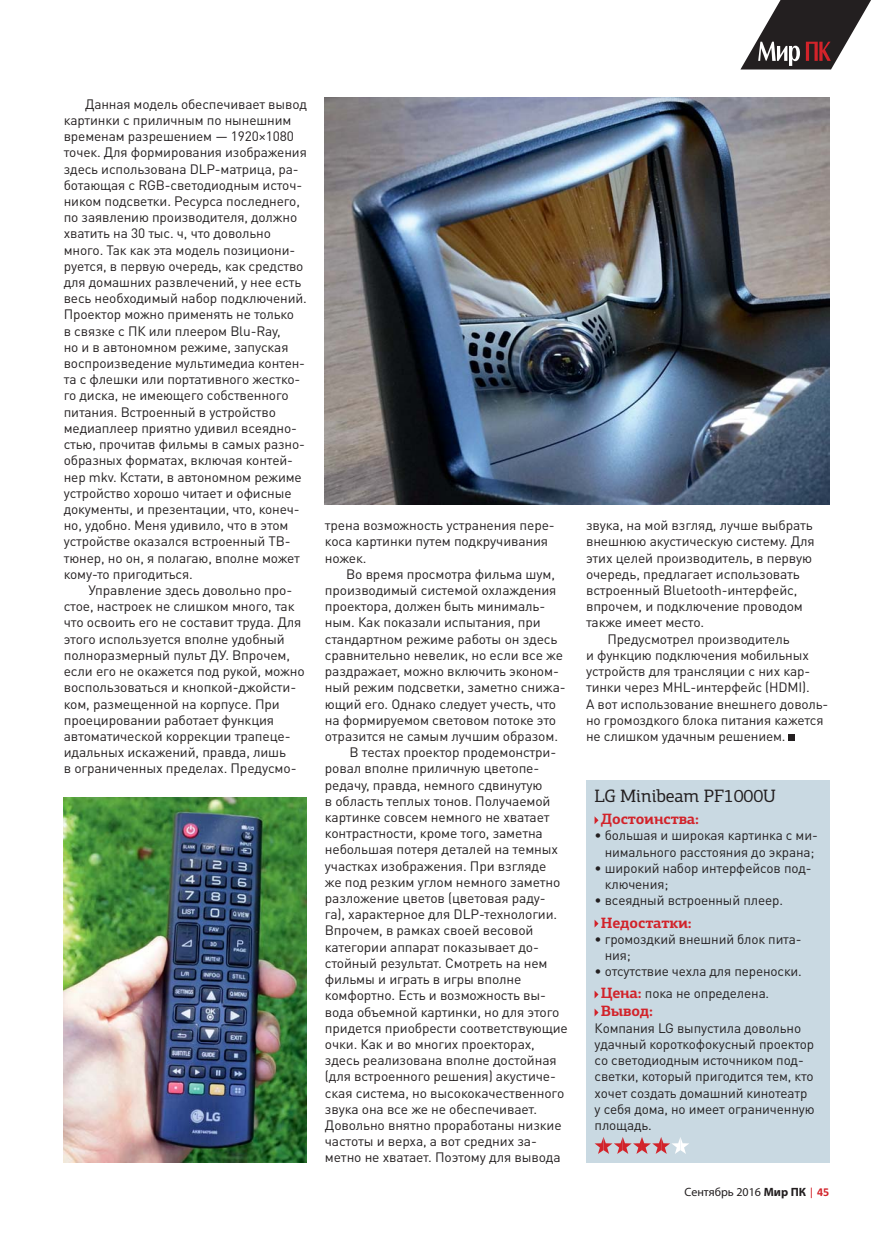
<style>
.page{position:relative;width:893px;height:1234px;background:#fff}
.page>*{position:absolute;margin:0;border:0;box-sizing:border-box;transform-origin:0 0}
.t1{font:18px "PF Agora Slab Pro";letter-spacing:-.01em;color:#231f20}
.t2{font:700 15px "PF Agora Slab Pro";letter-spacing:-.01em;color:#d2232a}
.t3{font:13.5px/16.2px "DIN Pro";letter-spacing:-.01em;color:#231f20}
.t4{font:12px "Myriad Pro";color:#231f20}
.s1{font-family:"PF Agora Slab Pro";font-weight:700;font-size:15px;color:#d2232a}
.s2{font-weight:700}
.s3{font-family:"Calibri";color:#d2232a}
.s4{font-family:"Calibri";font-weight:700;color:#d2232a}
</style>
<div class="page">
<svg style="left:740px;top:0;width:131px;height:69px"></svg>
<svg style="left:789px;top:734px;width:6px;height:6px"></svg>
<div style="left:586px;top:779px;width:243px;height:383px;background:#c9d9e2"></div>
<svg style="left:595px;top:817px;width:3px;height:7px"></svg>
<svg style="left:595px;top:920px;width:3px;height:7px"></svg>
<svg style="left:595px;top:991px;width:3px;height:7px"></svg>
<svg style="left:595px;top:1009px;width:3px;height:7px"></svg>
<svg style="left:595px;top:1137px;width:94px;height:16px"></svg>
<img style="left:64px;top:797px;width:243px;height:365px">
<img style="left:325px;top:98px;width:504px;height:406px">
<p class="t3" style="left:64px;top:97px;width:245px;text-indent:21px">Данная модель обеспечивает вывод картинки с приличным по нынешним временам разрешением — 1920×1080 точек. Для формирования изображения здесь использована DLP-матрица, ра&shy;ботающая с RGB-светодиодным источ&shy;ником подсветки. Ресурса последнего, по заявлению производителя, должно хватить на 30 тыс. ч, что довольно много. Так как эта модель позициони&shy;руется, в первую очередь, как средство для домашних развлечений, у нее есть весь необходимый набор подключений.<br>Проектор можно применять не только<br>в связке с ПК или плеером Blu-Ray,<br>но и в автономном режиме, запуская воспроизведение мультимедиа контен&shy;та с флешки или портативного жестко&shy;го диска, не имеющего собственного питания. Встроенный в устройство медиаплеер приятно удивил всеядно&shy;стью, прочитав фильмы в самых разно&shy;образных форматах, включая контей&shy;нер mkv. Кстати, в автономном режиме устройство хорошо читает и офисные документы, и презентации, что, конеч&shy;но, удобно. Меня удивило, что в этом устройстве оказался встроенный ТВ&shy;тюнер, но он, я полагаю, вполне может кому-то пригодиться.</p>
<p class="t3" style="left:64px;top:583px;width:242px;text-indent:25px">Управление здесь довольно про&shy;стое, настроек не слишком много, так что освоить его не составит труда. Для этого используется вполне удобный полноразмерный пульт ДУ. Впрочем, если его не окажется под рукой, можно воспользоваться и кнопкой-джойсти&shy;ком, размещенной на корпусе. При проецировании работает функция автоматической коррекции трапеце&shy;идальных искажений, правда, лишь<br>в ограниченных пределах. Предусмо-</p>
<p class="t3" style="left:325px;top:518px;width:231px">трена возможность устранения пере&shy;коса картинки путем подкручивания ножек.</p>
<p class="t3" style="left:346px;top:567px;width:210px">Во время просмотра фильма шум,</p>
<p class="t3" style="left:325px;top:583px;width:233px">производимый системой охлаждения</p>
<p class="t3" style="left:325px;top:599px;width:222px">проектора, должен быть минималь-</p>
<p class="t3" style="left:325px;top:616px;width:217px">ным. Как показали испытания, при</p>
<p class="t3" style="left:325px;top:632px;width:234px">стандартном режиме работы он здесь</p>
<p class="t3" style="left:325px;top:648px;width:240px">сравнительно невелик, но если все же</p>
<p class="t3" style="left:325px;top:664px;width:235px">раздражает, можно включить эконом-</p>
<p class="t3" style="left:325px;top:680px;width:242px">ный режим подсветки, заметно снижа-</p>
<p class="t3" style="left:325px;top:697px;width:233px">ющий его. Однако следует учесть, что</p>
<p class="t3" style="left:325px;top:713px;width:233px">на формируемом световом потоке это</p>
<p class="t3" style="left:325px;top:729px;width:235px">отразится не самым лучшим образом.</p>
<p class="t3" style="left:349px;top:745px;width:208px">В тестах проектор продемонстри-</p>
<p class="t3" style="left:325px;top:761px;width:216px">ровал вполне приличную цветопе-</p>
<p class="t3" style="left:325px;top:778px;width:219px">редачу, правда, немного сдвинутую</p>
<p class="t3" style="left:325px;top:794px;width:227px">в область теплых тонов. Получаемой</p>
<p class="t3" style="left:325px;top:810px;width:226px">картинке совсем немного не хватает</p>
<p class="t3" style="left:325px;top:826px;width:219px">контрастности, кроме того, заметна</p>
<p class="t3" style="left:325px;top:842px;width:235px">небольшая потеря деталей на темных</p>
<p class="t3" style="left:325px;top:859px;width:223px">участках изображения. При взгляде</p>
<p class="t3" style="left:325px;top:875px;width:237px">же под резким углом немного заметно</p>
<p class="t3" style="left:325px;top:891px;width:222px">разложение цветов (цветовая раду-</p>
<p class="t3" style="left:325px;top:907px;width:234px">га), характерное для DLP-технологии.</p>
<p class="t3" style="left:325px;top:923px;width:210px">Впрочем, в рамках своей весовой</p>
<p class="t3" style="left:325px;top:940px;width:215px">категории аппарат показывает до-</p>
<p class="t3" style="left:325px;top:956px;width:224px">стойный результат. Смотреть на нем</p>
<p class="t3" style="left:325px;top:972px;width:198px">фильмы и играть в игры вполне</p>
<p class="t3" style="left:325px;top:988px;width:223px">комфортно. Есть и возможность вы-</p>
<p class="t3" style="left:325px;top:1004px;width:236px">вода объемной картинки, но для этого</p>
<p class="t3" style="left:325px;top:1021px;width:244px">придется приобрести соответствующие</p>
<p class="t3" style="left:325px;top:1037px;width:211px">очки. Как и во многих проекторах,</p>
<p class="t3" style="left:325px;top:1053px;width:233px">здесь реализована вполне достойная</p>
<p class="t3" style="left:325px;top:1069px;width:232px">(для встроенного решения) акустиче-</p>
<p class="t3" style="left:325px;top:1085px;width:241px">ская система, но высококачественного</p>
<p class="t3" style="left:325px;top:1102px;width:214px">звука она все же не обеспечивает.</p>
<p class="t3" style="left:325px;top:1118px;width:238px">Довольно внятно проработаны низкие</p>
<p class="t3" style="left:325px;top:1134px;width:214px">частоты и верха, а вот средних за-</p>
<p class="t3" style="left:325px;top:1150px;width:237px">метно не хватает. Поэтому для вывода</p>
<p class="t3" style="left:586px;top:518px;width:228px">звука, на мой взгляд, лучше выбрать</p>
<p class="t3" style="left:586px;top:535px;width:230px">внешнюю акустическую систему. Для</p>
<p class="t3" style="left:586px;top:551px;width:228px">этих целей производитель, в первую</p>
<p class="t3" style="left:586px;top:567px;width:215px">очередь, предлагает использовать</p>
<p class="t3" style="left:586px;top:583px;width:213px">встроенный Bluetooth-интерфейс,</p>
<p class="t3" style="left:586px;top:599px;width:218px">впрочем, и подключение проводом</p>
<p class="t3" style="left:586px;top:616px;width:120px">также имеет место.</p>
<p class="t3" style="left:607px;top:632px;width:184px">Предусмотрел производитель</p>
<p class="t3" style="left:586px;top:648px;width:224px">и функцию подключения мобильных</p>
<p class="t3" style="left:586px;top:664px;width:226px">устройств для трансляции с них кар-</p>
<p class="t3" style="left:586px;top:680px;width:225px">тинки через MHL-интерфейс (HDMI).</p>
<p class="t3" style="left:586px;top:697px;width:244px">А вот использование внешнего доволь-</p>
<p class="t3" style="left:586px;top:713px;width:239px">но громоздкого блока питания кажется</p>
<p class="t3" style="left:586px;top:729px;width:201px">не слишком удачным решением.</p>
<h1 class="t1" style="left:595px;top:789px;width:183px">LG Minibeam PF1000U</h1>
<p class="t2" style="left:601px;top:813px;width:100px">Достоинства:</p>
<p class="t3" style="left:595px;top:828px;width:225px;text-align:center">• большая и широкая картинка с ми&shy;нимального расстояния до экрана;</p>
<p class="t3" style="left:605px;top:861px;width:208px;text-indent:-10px">• широкий набор интерфейсов под&shy;ключения;</p>
<p class="t3" style="left:595px;top:893px;width:190px">• всеядный встроенный плеер.</p>
<p class="t2" style="left:601px;top:916px;width:93px">Недостатки:</p>
<p class="t3" style="left:605px;top:932px;width:198px;text-indent:-10px">• громоздкий внешний блок пита&shy;ния;</p>
<p class="t3" style="left:601px;top:961px;width:203px;line-height:22.2px;text-indent:-6px">• отсутствие чехла для переноски.<br><span class="s1">Цена:</span> пока не определена.</p>
<p class="t2" style="left:601px;top:1005px;width:54px">Вывод:</p>
<p class="t3" style="left:595px;top:1021px;width:221px">Компания LG выпустила довольно удачный короткофокусный проектор со светодиодным источником под&shy;светки, который пригодится тем, кто хочет создать домашний кинотеатр у себя дома, но имеет ограниченную площадь.</p>
<p class="t4" style="left:685px;top:1187px;width:146px">Сентябрь 2016 <span class="s2">Мир ПК</span> <span class="s3">|</span> <span class="s4">45</span></p>
</div>
